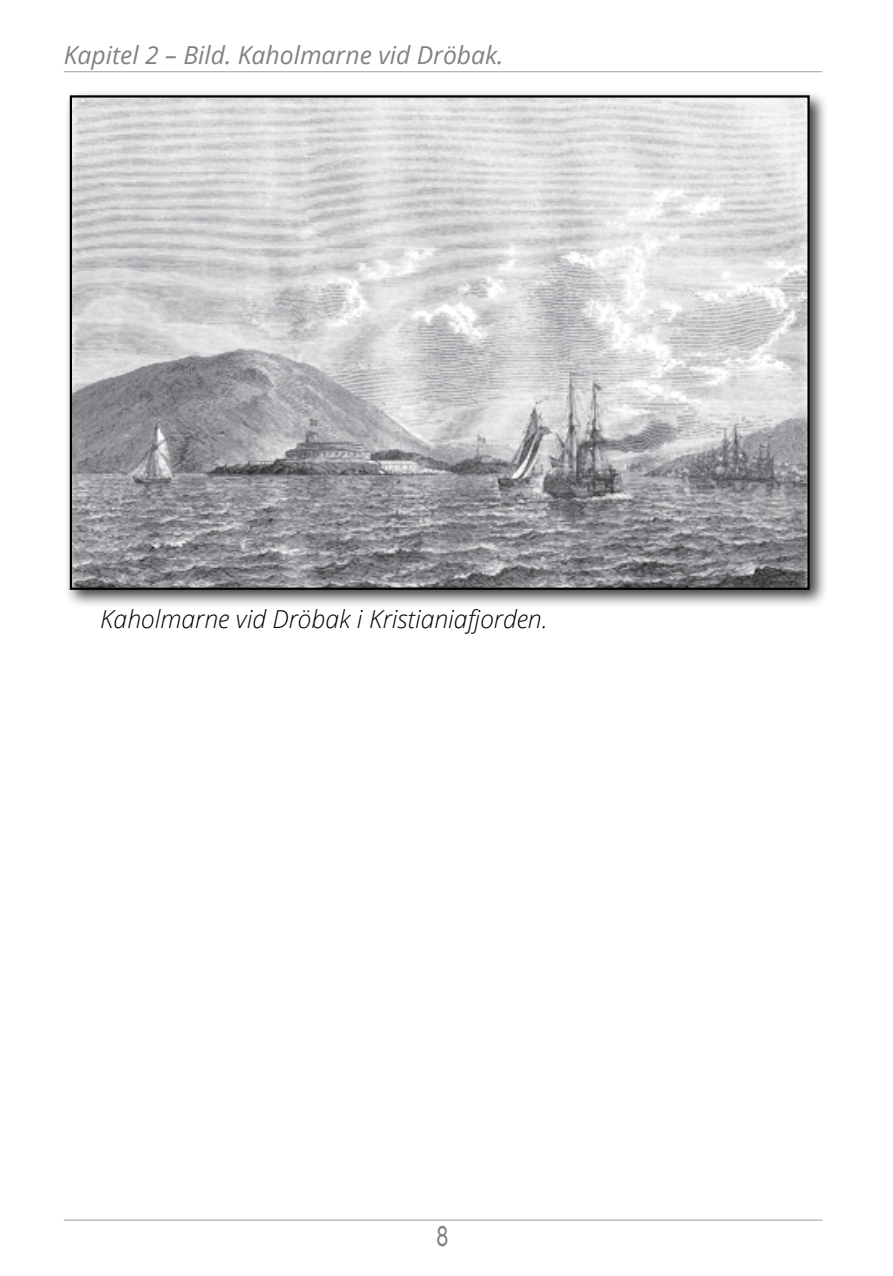
<style>
.page{position:relative;width:893px;height:1276px;background:#fff}
.page>*{position:absolute;margin:0;border:0;box-sizing:border-box;transform-origin:0 0}
.t1{font:27px "Arvo";color:#808285;scale:.8 1}
.t2{font:italic 300 24.75px "Open Sans";color:#000}
.t3{font:italic 24.75px "Open Sans";color:#808285}
</style>
<div class="page">
<hr style="left:64px;top:1219px;width:758px;height:1px;background:#a7a9ac">
<hr style="left:64px;top:71px;width:758px;height:1px;background:#a7a9ac">
<div style="left:64px;top:89px;width:764px;height:520px;background:#000;opacity:.75"></div>
<img style="left:73px;top:98px;width:734px;height:489px">
<div style="left:70px;top:95px;width:740px;height:495px;border:2px solid #000"></div>
<p class="t3" style="left:64px;top:38px;width:441px">Kapitel 2 – Bild. Kaholmarne vid Dröbak.</p>
<p class="t2" style="left:100px;top:602px;width:449px">Kaholmarne vid Dröbak i Kristianiafjorden.</p>
<p class="t1" style="left:436px;top:1220px;width:18px">8</p>
</div>
